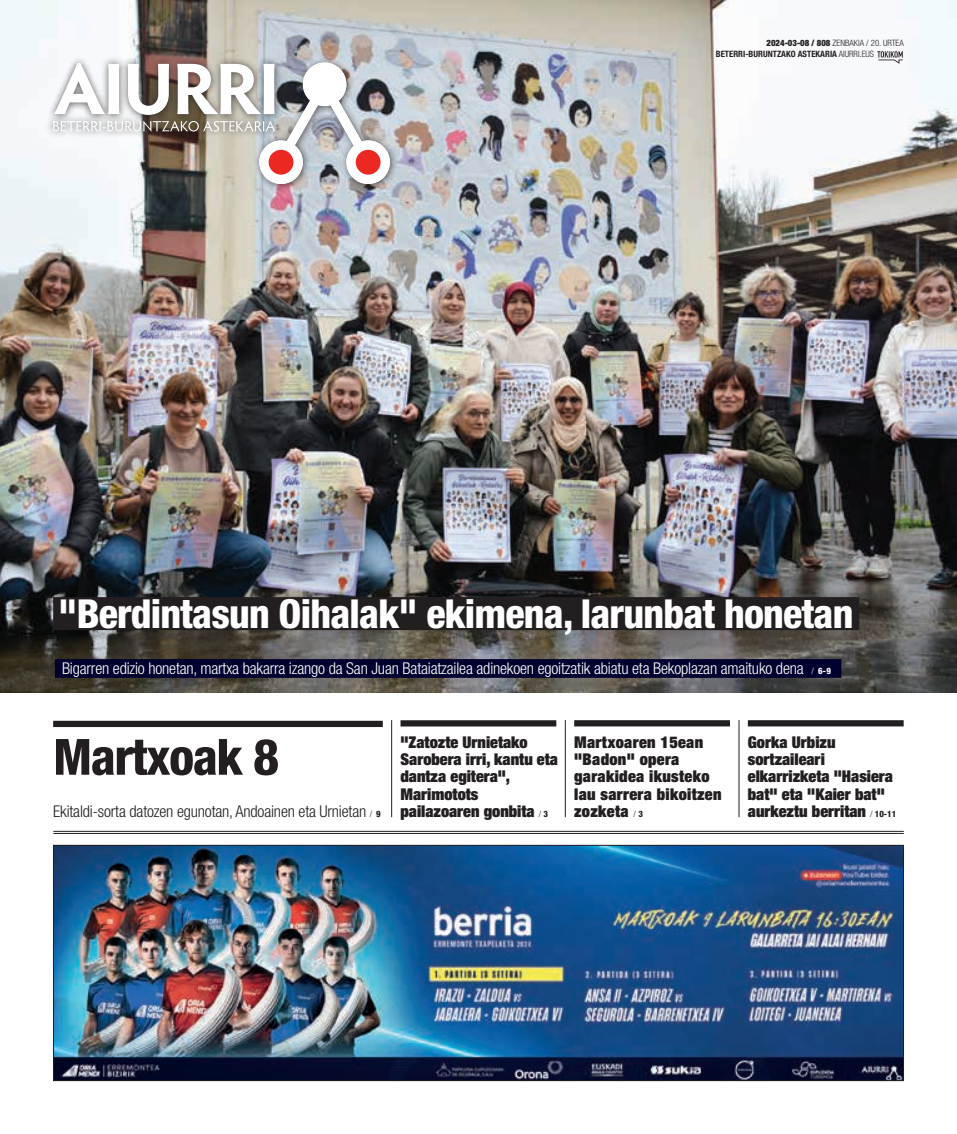
<style>
.page{position:relative;width:957px;height:1134px;background:#fff}
.page>*{position:absolute;margin:0;border:0;box-sizing:border-box;transform-origin:0 0}
.t1{font:800 condensed 50px "Helvetica Neue";letter-spacing:-.025em;color:#231f20}
.t2{font:800 condensed 40px "Helvetica Neue";letter-spacing:-.02em;color:#fff}
.t3{font:900 expanded 16.25px/17.2px "Helvetica Neue";color:#231f20}
.t4{font:300 condensed 16.25px "Helvetica Neue";letter-spacing:-.01em;color:#fff}
.t5{font:900 expanded 16.25px/17.2px "Helvetica Neue";letter-spacing:.02em;color:#231f20}
.t6{font:300 condensed 16.25px "Helvetica Neue";letter-spacing:-.01em;color:#231f20}
.t7{font:300 condensed 8.75px/11.2px "Helvetica Neue";color:#231f20}
.s1{font-weight:900}
.s2{font-weight:700}
.s3{font-size:8.75px}
.s4{font-weight:800;font-size:8.75px}
.s5{font-weight:300;font-stretch:condensed;font-size:8.75px}
.s6{font-weight:800;font-stretch:condensed;font-size:8.75px}
</style>
<div class="page">
<img style="left:0;top:0;width:957px;height:692px">
<svg style="left:877px;top:51px;width:25px;height:13px"></svg>
<hr style="left:738px;top:720px;width:1px;height:97px;background:#231f20">
<hr style="left:565px;top:720px;width:1px;height:97px;background:#231f20">
<hr style="left:391px;top:720px;width:1px;height:97px;background:#231f20">
<div style="left:574px;top:720px;width:156px;height:6px;background:#231f20"></div>
<div style="left:400px;top:720px;width:156px;height:6px;background:#231f20"></div>
<div style="left:748px;top:720px;width:155px;height:6px;background:#231f20"></div>
<div style="left:53px;top:721px;width:330px;height:6px;background:#231f20"></div>
<div style="left:53px;top:597px;width:806px;height:33px;background:#231f20"></div>
<div style="left:55px;top:659px;width:786px;height:19px;background:#00002e"></div>
<hr style="left:53px;top:831px;width:851px;height:1px;background:#231f20">
<hr style="left:53px;top:833px;width:851px;height:1px;background:#231f20">
<img style="left:55px;top:847px;width:847px;height:232px">
<div style="left:53px;top:845px;width:851px;height:236px;border:1px solid #231f20"></div>
<div style="left:47px;top:55px;width:235px;height:68px;background:#f5f7fa"></div>
<div style="left:45px;top:113px;width:237px;height:26px;background:#231f20;opacity:.75"></div>
<img style="left:53px;top:44px;width:356px;height:196px">
<svg style="left:351px;top:145px;width:34px;height:34px"></svg>
<div style="left:346px;top:140px;width:44px;height:44px;border:9px solid #fff;border-radius:50%"></div>
<svg style="left:264px;top:145px;width:34px;height:34px"></svg>
<div style="left:259px;top:140px;width:44px;height:44px;border:9px solid #fff;border-radius:50%"></div>
<div style="left:303px;top:62px;width:43px;height:44px;background:#fff;border-radius:50%"></div>
<p class="t7" style="left:716px;top:37px;width:189px;text-indent:51px"><span class="s1">2024-03-08 / 808</span> zenbakia / 20. urtea<br><span class="s2">BETERRI-BURUNTZAKO ASTEKARIA</span> aiurri.eus</p>
<h2 class="t2" style="left:58px;top:589px;width:796px">"Berdintasun Oihalak" ekimena, larunbat honetan</h2>
<p class="t4" style="left:62px;top:659px;width:770px">Bigarren edizio honetan, martxa bakarra izango da San Juan Bataiatzailea adinekoen egoitzatik abiatu eta Bekoplazan amaituko dena <span class="s3">/</span> <span class="s4">6-9</span></p>
<h1 class="t1" style="left:53px;top:726px;width:227px">Martxoak 8</h1>
<p class="t6" style="left:53px;top:802px;width:329px">Ekitaldi-sorta datozen egunotan, Andoainen eta Urnietan <span class="s3">/</span> <span class="s4">9</span></p>
<p class="t3" style="left:400px;top:733px;width:159px">"Zatozte Urnietako<br>Sarobera irri, kantu eta dantza egitera",<br>Marimotots pailazoaren gonbita <span class="s5">/</span> <span class="s6">3</span></p>
<p class="t3" style="left:748px;top:733px;width:150px">Gorka Urbizu sortzaileari elkarrizketa "Hasiera bat" eta "Kaier bat" aurkeztu berritan <span class="s5">/</span> <span class="s6">10-11</span></p>
<p class="t5" style="left:574px;top:733px;width:149px">Martxoaren 15ean "Badon" opera garakidea ikusteko lau sarrera bikoitzen zozketa <span class="s5">/</span> <span class="s6">3</span></p>
</div>
